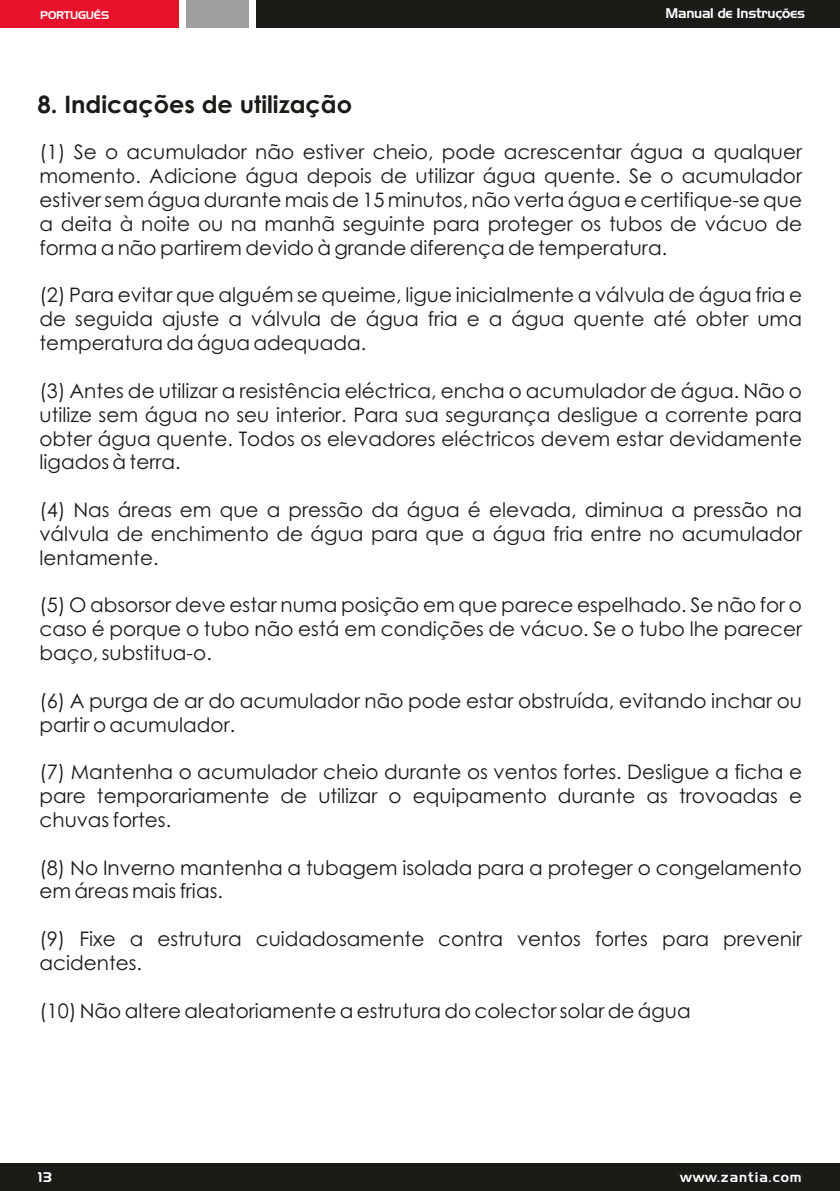
<style>
.page{position:relative;width:840px;height:1191px;background:#fff}
.page>*{position:absolute;margin:0;border:0;box-sizing:border-box;transform-origin:0 0}
.t1{font:700 24px "Century Gothic";color:#1c1b17}
.t2{font:20px/23.8px "Century Gothic";color:#1c1b17;text-align:justify}
.t3{font:14.2px "Jobber";color:#fefefe}
.t4{font:14.2px "Jobber";letter-spacing:.085em;color:#fefefe}
.t5{font:14.2px "Cremona";color:#fefefe}
.t6{font:11.4px "Jobber";color:#fefefe}
.s1{font-family:"Jobber"}
</style>
<div class="page">
<div style="left:0;top:0;width:179px;height:28px;background:#e9122d"></div>
<div style="left:256px;top:0;width:583px;height:28px;background:#1c1b17"></div>
<div style="left:186px;top:0;width:62px;height:28px;background:#9d9e9e"></div>
<div style="left:0;top:1163px;width:839px;height:28px;background:#1c1b17"></div>
<p class="t6" style="left:40px;top:9px;width:70px">PORTUGUÊS</p>
<p class="t3" style="left:665px;top:5px;width:140px">Manual de Instruções</p>
<p class="t1" style="left:37px;top:95px;width:316px">8. Indicações de utilização</p>
<p class="t2" style="left:39px;top:142px;width:763px">(1) Se o acumulador não estiver cheio, pode acrescentar água a qualquer momento. Adicione água depois de utilizar água quente. Se o acumulador estiver sem água durante mais de 15 minutos, não verta água e certifique-se que a deita à noite ou na manhã seguinte para proteger os tubos de vácuo de forma a não partirem devido à grande diferença de temperatura.</p>
<p class="t2" style="left:39px;top:285px;width:763px">(2) Para evitar que alguém se queime, ligue inicialmente a válvula de água fria e de seguida ajuste a válvula de água fria e a água quente até obter uma temperatura da água adequada.</p>
<p class="t2" style="left:39px;top:380px;width:763px">(3) Antes de utilizar a resistência eléctrica, encha o acumulador de água. Não o utilize sem água no seu interior. Para sua segurança desligue a corrente para obter água quente. Todos os elevadores eléctricos devem estar devidamente ligados à terra.</p>
<p class="t2" style="left:39px;top:499px;width:763px">(4) Nas áreas em que a pressão da água é elevada, diminua a pressão na válvula de enchimento de água para que a água fria entre no acumulador lentamente.</p>
<p class="t2" style="left:39px;top:595px;width:763px">(5) O absorsor deve estar numa posição em que parece espelhado. Se não for o caso é porque o tubo não está em condições de vácuo. Se o tubo lhe parecer baço, substitua-o.</p>
<p class="t2" style="left:39px;top:690px;width:763px">(6) A purga de ar do acumulador não pode estar obstruída, evitando inchar ou partir o acumulador.</p>
<p class="t2" style="left:39px;top:762px;width:763px">(7) Mantenha o acumulador cheio durante os ventos fortes. Desligue a ficha e pare temporariamente de utilizar o equipamento durante as trovoadas e chuvas fortes.</p>
<p class="t2" style="left:39px;top:857px;width:763px">(8) No Inverno mantenha a tubagem isolada para a proteger o congelamento em áreas mais frias.</p>
<p class="t2" style="left:39px;top:928px;width:763px">(9) Fixe a estrutura cuidadosamente contra ventos fortes para prevenir acidentes.</p>
<p class="t2" style="left:39px;top:1000px;width:652px">(10) Não altere aleatoriamente a estrutura do colector solar de água</p>
<p class="t5" style="left:37px;top:1169px;width:16px">1<span class="s1">3</span></p>
<p class="t4" style="left:679px;top:1169px;width:123px">www.zantia.com</p>
</div>
